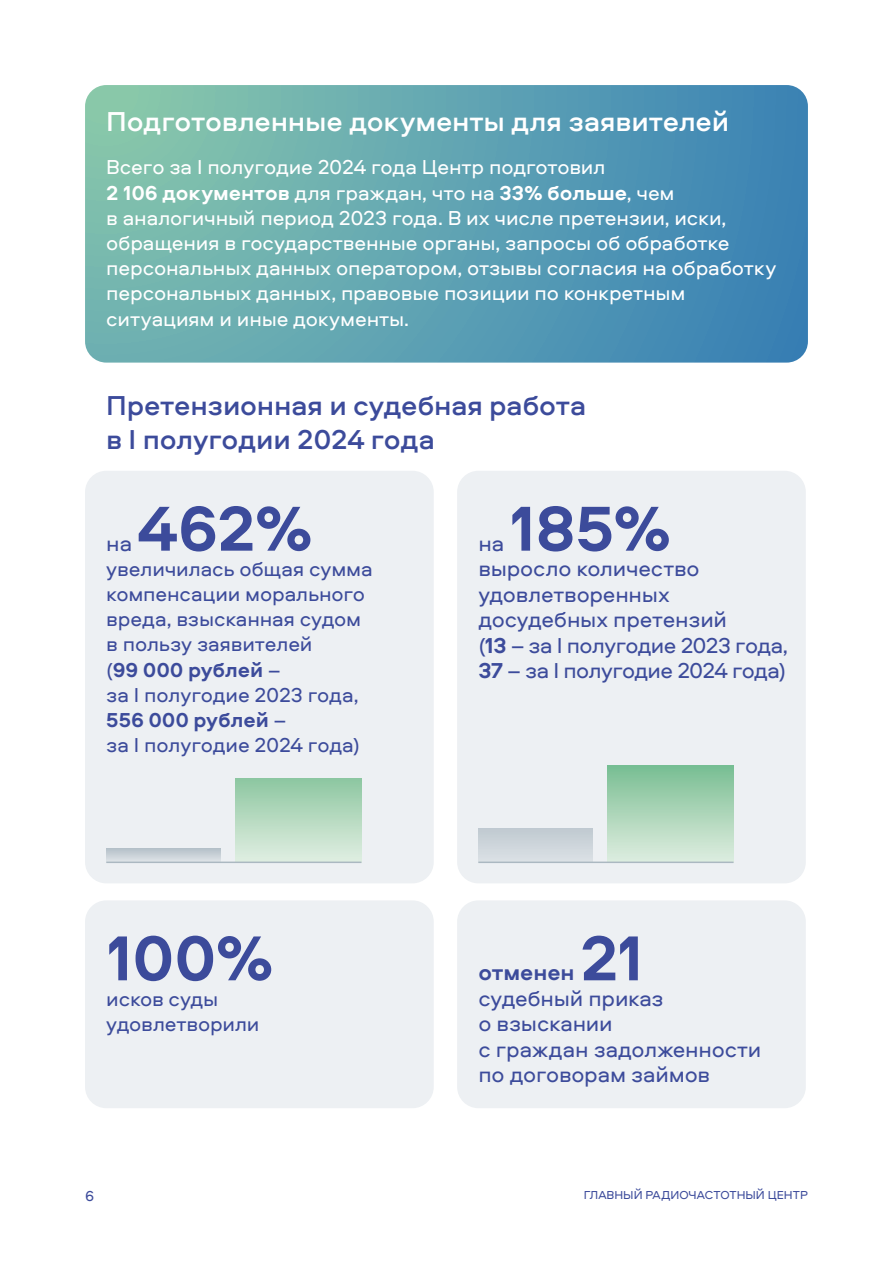
<style>
.page{position:relative;width:893px;height:1263px;background:#fff}
.page>*{position:absolute;margin:0;border:0;box-sizing:border-box;transform-origin:0 0}
.t1{font:700 66px "Aeroport";letter-spacing:-.02em;color:#3c4b9b}
.t2{font:500 28.5px/34.2px "Aeroport";letter-spacing:-.01em;color:#3c4b9b}
.t3{font:500 28.5px "Aeroport";letter-spacing:-.01em;color:#fff}
.t4{font:22.5px/25.5px "Aeroport";letter-spacing:-.01em;color:#3c4b9b}
.t5{font:700 22.5px "Aeroport";letter-spacing:-.005em;color:#3c4b9b}
.t6{font:21px/25.2px "Aeroport";letter-spacing:-.01em;color:#fff}
.t7{font:21px/25.2px "Aeroport";letter-spacing:-.01em;color:#3c4b9b}
.t8{font:15px "Aeroport";color:#3c4b9b}
.t9{font:12px "Aeroport";color:#3c4b9b}
.s1{font-weight:700}
</style>
<div class="page">
<svg style="left:85px;top:85px;width:723px;height:278px;background:#5ea2b1"></svg>
<div style="left:85px;top:471px;width:349px;height:412px;background:#edf0f3;border-radius:21px"></div>
<div style="left:85px;top:900px;width:349px;height:208px;background:#edf0f3;border-radius:21px"></div>
<div style="left:457px;top:471px;width:349px;height:412px;background:#edf0f3;border-radius:21px"></div>
<div style="left:457px;top:900px;width:349px;height:208px;background:#edf0f3;border-radius:21px"></div>
<svg style="left:106px;top:848px;width:114px;height:13px"></svg>
<div style="left:478px;top:828px;width:114px;height:34px;background:linear-gradient(to right,#ced6db,#ced6db)"></div>
<div style="left:236px;top:778px;width:125px;height:84px;background:linear-gradient(to bottom,#8dc6a1,#e0eee1)"></div>
<div style="left:608px;top:765px;width:125px;height:97px;background:linear-gradient(to bottom,#78bd92,#dfede0)"></div>
<hr style="left:106px;top:861px;width:255px;height:2px;background:#abb8c1">
<hr style="left:478px;top:861px;width:255px;height:2px;background:#abb8c1">
<h2 class="t3" style="left:106px;top:101px;width:624px">Подготовленные документы для заявителей</h2>
<p class="t6" style="left:106px;top:154px;width:671px">Всего за I полугодие 2024 года Центр подготовил<br><span class="s1">2 106 документов</span> для граждан, что на <span class="s1">33% больше</span>, чем<br>в аналогичный период 2023 года. В их числе претензии, иски, обращения в государственные органы, запросы об обработке персональных данных оператором, отзывы согласия на обработку персональных данных, правовые позиции по конкретным ситуациям и иные документы.</p>
<h2 class="t2" style="left:106px;top:387px;width:482px">Претензионная и судебная работа в I полугодии 2024 года</h2>
<h1 class="t1" style="left:137px;top:481px;width:178px">462%</h1>
<p class="t7" style="left:106px;top:580px;width:260px">компенсации морального вреда, взысканная судом в пользу заявителей<br>(<span class="s1">99 000 рублей</span> –<br>за I полугодие 2023 года,<br><span class="s1">556 000 рублей</span> –<br>за I полугодие 2024 года)</p>
<p class="t4" style="left:106px;top:529px;width:27px">на</p>
<p class="t7" style="left:106px;top:555px;width:268px">увеличилась общая сумма</p>
<h1 class="t1" style="left:106px;top:910px;width:169px">100%</h1>
<p class="t7" style="left:106px;top:985px;width:155px">исков суды удовлетворили</p>
<h1 class="t1" style="left:509px;top:481px;width:164px">185%</h1>
<p class="t4" style="left:478px;top:580px;width:311px">удовлетворенных досудебных претензий<br>(<span class="s1">13</span> – за I полугодие 2023 года,<br><span class="s1">37</span> – за I полугодие 2024 года)</p>
<p class="t4" style="left:478px;top:529px;width:223px">на<br>выросло количество</p>
<h1 class="t1" style="left:580px;top:910px;width:66px">21</h1>
<p class="t4" style="left:478px;top:984px;width:284px">судебный приказ<br>о взыскании<br>с граждан задолженности по договорам займов</p>
<p class="t5" style="left:478px;top:956px;width:98px">отменен</p>
<p class="t8" style="left:85px;top:1185px;width:11px">6</p>
<p class="t9" style="left:584px;top:1187px;width:226px">ГЛАВНЫЙ РАДИОЧАСТОТНЫЙ ЦЕНТР</p>
</div>
